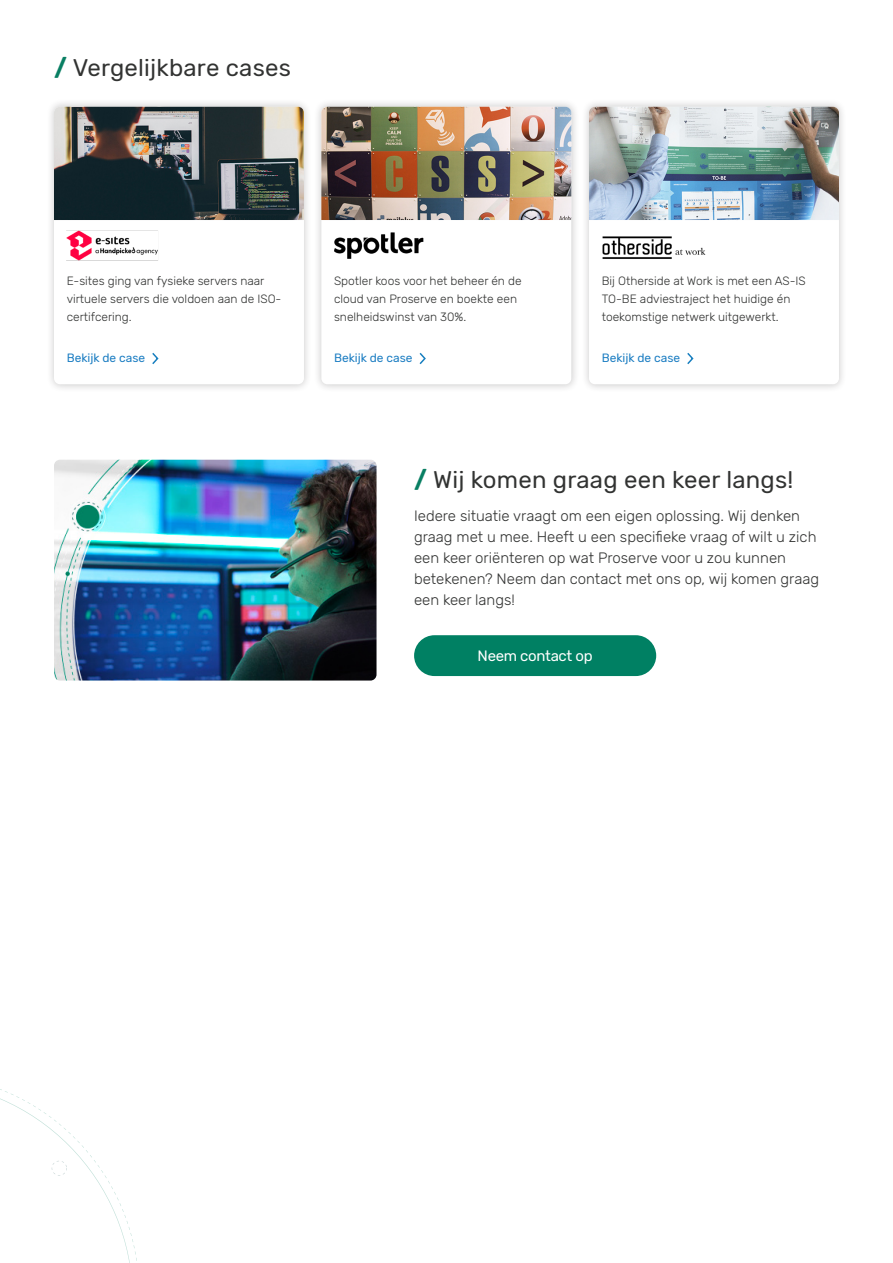
<style>
.page{position:relative;width:893px;height:1263px;background:#fff}
.page>*{position:absolute;margin:0;border:0;box-sizing:border-box;transform-origin:0 0}
.t1{font:24px "Rubik";letter-spacing:.01em;color:#323332}
.Paragraph_Normal{font:300 15px/21px "Rubik";color:#323332}
.Paragraph_Large{font:15px "Rubik";letter-spacing:-.02em;color:#fff}
.Paragraph_Normal-2{font:300 12px/18px "Rubik";color:#323332}
.Paragraph_Normal-3{font:12px "Rubik";color:#1b7dc2}
.s1{font-weight:700;color:#097f63}
</style>
<div class="page">
<svg style="left:0;top:1089px;width:137px;height:174px"></svg>
<div style="left:414px;top:635px;width:242px;height:41px;background:#008063;border-radius:20px"></div>
<img style="left:54px;top:460px;width:322px;height:220px">
<div style="left:581px;top:98px;width:266px;height:294px;background:#231f20;opacity:.25"></div>
<div style="left:589px;top:107px;width:250px;height:277px;background:#fff;border-radius:6px"></div>
<img style="left:589px;top:107px;width:250px;height:113px">
<img style="left:602px;top:236px;width:104px;height:23px">
<svg style="left:687px;top:353px;width:7px;height:12px"></svg>
<div style="left:46px;top:98px;width:266px;height:294px;background:#231f20;opacity:.25"></div>
<div style="left:54px;top:107px;width:250px;height:277px;background:#fff;border-radius:6px"></div>
<img style="left:54px;top:107px;width:250px;height:113px">
<img style="left:67px;top:230px;width:91px;height:31px">
<svg style="left:152px;top:352px;width:7px;height:13px"></svg>
<div style="left:313px;top:98px;width:266px;height:294px;background:#231f20;opacity:.25"></div>
<div style="left:321px;top:107px;width:250px;height:277px;background:#fff;border-radius:6px"></div>
<img style="left:321px;top:107px;width:250px;height:113px">
<img style="left:334px;top:232px;width:90px;height:27px">
<svg style="left:419px;top:353px;width:7px;height:12px"></svg>
<p class="t1" style="left:54px;top:55px;width:238px"><span class="s1">/</span> Vergelijkbare cases</p>
<p class="Paragraph_Normal-2" style="left:67px;top:272px;width:216px">E-sites ging van fysieke servers naar virtuele servers die voldoen aan de ISO&shy;certifcering.</p>
<p class="Paragraph_Normal-3" style="left:67px;top:351px;width:80px">Bekijk de case</p>
<p class="Paragraph_Normal-2" style="left:334px;top:272px;width:189px">Spotler koos voor het beheer én de cloud van Proserve en boekte een snelheidswinst van 30%.</p>
<p class="Paragraph_Normal-3" style="left:334px;top:351px;width:80px">Bekijk de case</p>
<p class="Paragraph_Normal-2" style="left:602px;top:272px;width:205px">Bij Otherside at Work is met een AS-IS<br>TO-BE adviestraject het huidige én toekomstige netwerk uitgewerkt.</p>
<p class="Paragraph_Normal-3" style="left:602px;top:351px;width:80px">Bekijk de case</p>
<p class="t1" style="left:414px;top:466px;width:381px"><span class="s1">/</span> Wij komen graag een keer langs!</p>
<p class="Paragraph_Normal" style="left:414px;top:506px;width:407px">Iedere situatie vraagt om een eigen oplossing. Wij denken graag met u mee. Heeft u een specifieke vraag of wilt u zich een keer oriënteren op wat Proserve voor u zou kunnen betekenen? Neem dan contact met ons op, wij komen graag een keer langs!</p>
<p class="Paragraph_Large" style="left:478px;top:647px;width:117px">Neem contact op</p>
</div>
